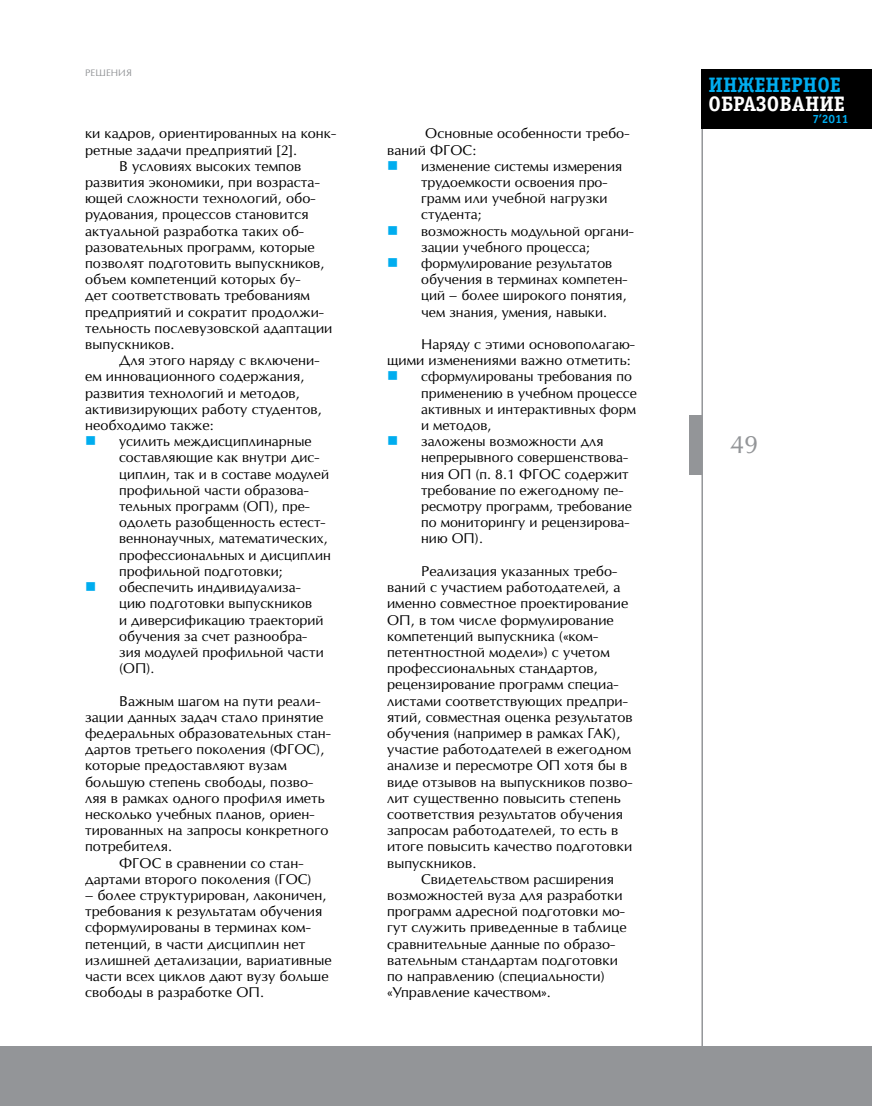
<style>
.page{position:relative;width:872px;height:1106px;background:#fff}
.page>*{position:absolute;margin:0;border:0;box-sizing:border-box;transform-origin:0 0}
.t1{font:24px "Opium New";color:#939598}
.t2{font:700 21px "Officina Serif C";color:#fff}
.t3{font:700 21px "Officina Serif C";color:#00adef}
.t4{font:15px "Wingdings";color:#00adef}
.t5{font:13.5px/16.2px "Opium New";letter-spacing:.005em;color:#000}
.t6{font:700 12px "Officina Sans C";color:#00adef}
.t7{font:9px "Opium New";color:#939598}
</style>
<div class="page">
<hr style="left:701px;top:69px;width:2px;height:1037px;background:#939598">
<div style="left:701px;top:69px;width:171px;height:60px;background:#000"></div>
<div style="left:689px;top:415px;width:13px;height:60px;background:#939598"></div>
<div style="left:0;top:1046px;width:872px;height:60px;background:#939598"></div>
<p class="t7" style="left:85px;top:67px;width:28px">РЕШЕНИЯ</p>
<p class="t5" style="left:85px;top:125px;width:252px">ки кадров, ориентированных на конк-</p>
<p class="t5" style="left:85px;top:141px;width:213px">ретные задачи предприятий [2].</p>
<p class="t5" style="left:119px;top:158px;width:184px">В условиях высоких темпов</p>
<p class="t5" style="left:85px;top:174px;width:236px">развития экономики, при возраста-</p>
<p class="t5" style="left:85px;top:190px;width:232px">ющей сложности технологий, обо-</p>
<p class="t5" style="left:85px;top:206px;width:225px">рудования, процессов становится</p>
<p class="t5" style="left:85px;top:222px;width:220px">актуальной разработка таких об-</p>
<p class="t5" style="left:85px;top:239px;width:231px">разовательных программ, которые</p>
<p class="t5" style="left:85px;top:255px;width:241px">позволят подготовить выпускников,</p>
<p class="t5" style="left:85px;top:271px;width:217px">объем компетенций которых бу-</p>
<p class="t5" style="left:85px;top:287px;width:226px">дет соответствовать требованиям</p>
<p class="t5" style="left:85px;top:303px;width:240px">предприятий и сократит продолжи-</p>
<p class="t5" style="left:85px;top:320px;width:249px">тельность послевузовской адаптации</p>
<p class="t5" style="left:85px;top:336px;width:91px">выпускников.</p>
<p class="t5" style="left:119px;top:352px;width:202px">Для этого наряду с включени-</p>
<p class="t5" style="left:85px;top:368px;width:221px">ем инновационного содержания,</p>
<p class="t5" style="left:85px;top:384px;width:216px">развития технологий и методов,</p>
<p class="t5" style="left:85px;top:401px;width:238px">активизирующих работу студентов,</p>
<p class="t5" style="left:85px;top:417px;width:130px">необходимо также:</p>
<p class="t5" style="left:119px;top:433px;width:194px">усилить междисциплинарные</p>
<p class="t5" style="left:119px;top:449px;width:202px">составляющие как внутри дис-</p>
<p class="t5" style="left:119px;top:465px;width:211px">циплин, так и в составе модулей</p>
<p class="t5" style="left:119px;top:482px;width:191px">профильной части образова-</p>
<p class="t5" style="left:119px;top:498px;width:192px">тельных программ (ОП), пре-</p>
<p class="t5" style="left:119px;top:514px;width:208px">одолеть разобщенность естест-</p>
<p class="t5" style="left:119px;top:530px;width:210px">веннонаучных, математических,</p>
<p class="t5" style="left:119px;top:546px;width:213px">профессиональных и дисциплин</p>
<p class="t5" style="left:119px;top:563px;width:165px">профильной подготовки;</p>
<p class="t5" style="left:119px;top:579px;width:183px">обеспечить индивидуализа-</p>
<p class="t5" style="left:119px;top:595px;width:194px">цию подготовки выпускников</p>
<p class="t5" style="left:119px;top:611px;width:206px">и диверсификацию траекторий</p>
<p class="t5" style="left:119px;top:627px;width:190px">обучения за счет разнообра-</p>
<p class="t5" style="left:119px;top:644px;width:206px">зия модулей профильной части</p>
<p class="t5" style="left:119px;top:660px;width:37px">(ОП).</p>
<p class="t5" style="left:85px;top:692px;width:247px;text-indent:34px">В ажным шагом на пути реали&shy;зации данных задач стало принятие федеральных образовательных стан&shy;дартов третьего поколения (ФГОС</p>
<p class="t4" style="left:85px;top:433px;width:13px">■</p>
<p class="t4" style="left:85px;top:578px;width:13px">■</p>
<p class="t5" style="left:316px;top:741px;width:10px">),</p>
<p class="t5" style="left:85px;top:757px;width:203px">которые предоставляют вузам</p>
<p class="t5" style="left:85px;top:773px;width:230px">большую степень свободы, позво-</p>
<p class="t5" style="left:85px;top:789px;width:241px">ляя в рамках одного профиля иметь</p>
<p class="t5" style="left:85px;top:806px;width:231px">несколько учебных планов, ориен-</p>
<p class="t5" style="left:85px;top:822px;width:245px">тированных на запросы конкретного</p>
<p class="t5" style="left:85px;top:838px;width:89px">потребителя.</p>
<p class="t5" style="left:119px;top:854px;width:24px">ФГОС</p>
<p class="t5" style="left:85px;top:854px;width:220px;text-indent:80px">в сравнении со стан&shy;дартами второго поколения (ГОС</p>
<p class="t5" style="left:308px;top:870px;width:6px">)</p>
<p class="t5" style="left:85px;top:887px;width:248px">– более структурирован, лаконичен, требования к результатам обучения сформулированы в терминах ком&shy;петенций, в части дисциплин нет излишней детализации, вариативные части всех циклов дают вузу больше свободы в разработке ОП.</p>
<p class="t5" style="left:387px;top:125px;width:244px;text-indent:38px">Основные особенности требо&shy;ваний ФГОС</p>
<p class="t5" style="left:421px;top:141px;width:214px;text-indent:51px">:<br>изменение системы измерения трудоемкости освоения про&shy;грамм или учебной нагрузки студента;<br>возможность модульной органи&shy;зации учебного процесса; формулирование результатов обучения в терминах компетен&shy;ций – более широкого понятия, чем знания, умения, навыки.</p>
<p class="t5" style="left:421px;top:336px;width:215px">Н аряду с этими основополагаю-</p>
<p class="t5" style="left:387px;top:352px;width:245px">щими изменениями важно отметить:</p>
<p class="t5" style="left:421px;top:368px;width:212px">сформулированы требования по</p>
<p class="t5" style="left:421px;top:384px;width:217px">применению в учебном процессе</p>
<p class="t5" style="left:421px;top:401px;width:216px">активных и интерактивных форм</p>
<p class="t5" style="left:421px;top:417px;width:72px">и методов,</p>
<p class="t5" style="left:421px;top:433px;width:184px">заложены возможности для</p>
<p class="t5" style="left:421px;top:449px;width:208px">непрерывного совершенствова-</p>
<p class="t5" style="left:421px;top:465px;width:121px">ния ОП (п. 8.1 ФГОС</p>
<p class="t4" style="left:387px;top:157px;width:13px">■</p>
<p class="t4" style="left:387px;top:368px;width:13px">■</p>
<p class="t4" style="left:387px;top:433px;width:13px">■</p>
<p class="t5" style="left:421px;top:465px;width:212px;text-indent:144px">содержит требование по ежегодному пе&shy;ресмотру программ, требование по мониторингу и рецензирова&shy;нию ОП).</p>
<p class="t5" style="left:387px;top:563px;width:247px;text-indent:34px">Реализация указанных требо&shy;ваний с участием работодателей, а именно совместное проектирование<br>ОП, в том числе формулирование компетенций выпускника («ком&shy;петентностной модели») с учетом профессиональных стандартов, рецензирование программ специа&shy;листами соответствующих предпри&shy;ятий, совместная оценка результатов обучения (например в рамках ГАК), участие работодателей в ежегодном анализе и пересмотре ОП хотя бы в виде отзывов на выпускников позво&shy;лит существенно повысить степень соответствия результатов обучения запросам работодателей, то есть в итоге повысить качество подготовки выпускников.</p>
<p class="t5" style="left:387px;top:870px;width:241px;text-indent:34px">Свидетельством расширения возможностей вуза для разработки программ адресной подготовки мо&shy;гут служить приведенные в таблице сравнительные данные по образо&shy;вательным стандартам подготовки по направлению (специальности) «Управление качеством».</p>
<h2 class="t3" style="left:708px;top:73px;width:134px">ИНЖЕНЕРНОЕ</h2>
<h2 class="t2" style="left:708px;top:91px;width:138px">ОБРАЗОВАНИЕ</h2>
<p class="t6" style="left:812px;top:113px;width:38px">7’2011</p>
<h1 class="t1" style="left:730px;top:429px;width:30px">49</h1>
</div>
